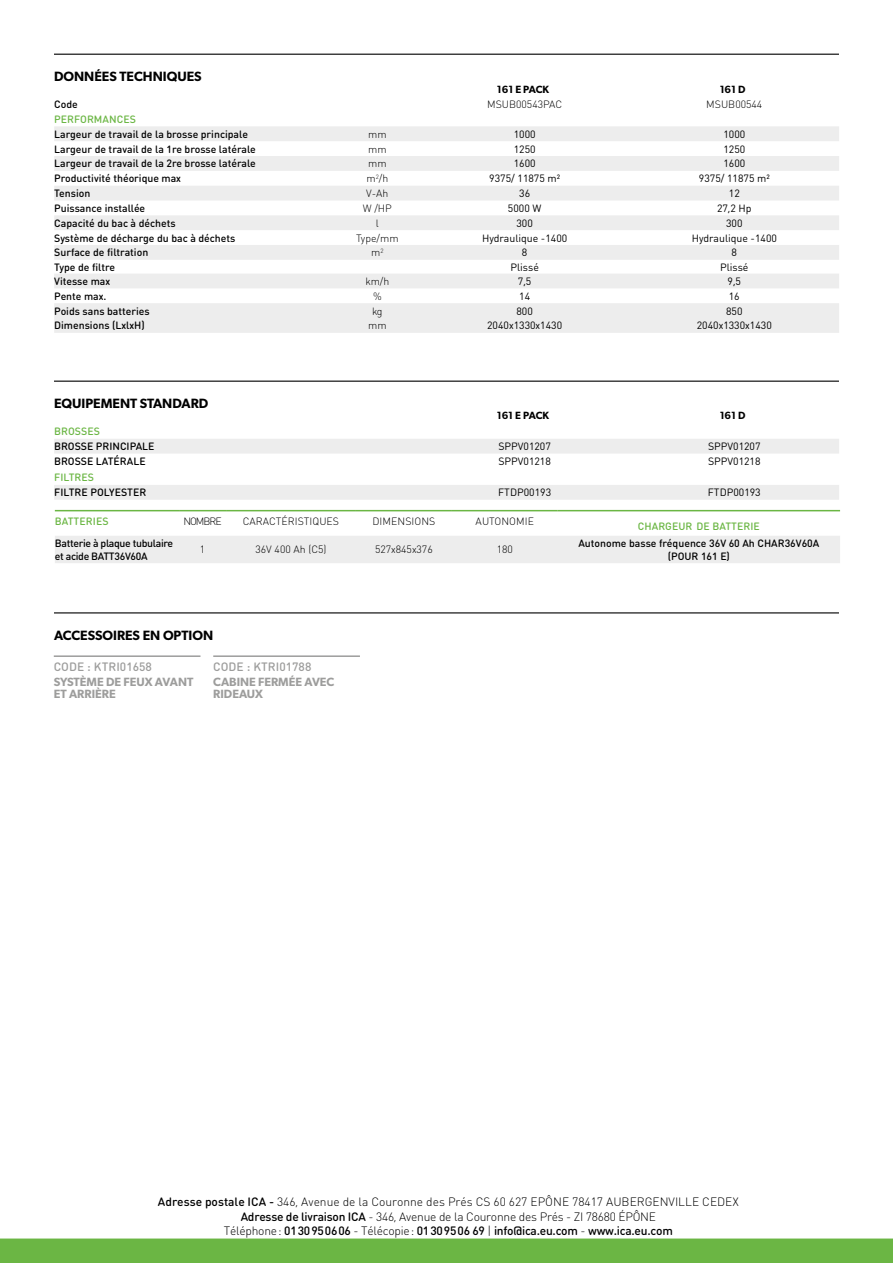
<style>
.page{position:relative;width:893px;height:1263px;background:#fff}
.page>*{position:absolute;margin:0;border:0;box-sizing:border-box;transform-origin:0 0}
.t1{font:600 13.5px "Gibson";color:#000}
.t2{font:300 12px/14.4px "DIN Round Pro";color:#000;text-align:center}
.t3{font:600 12px/12px "Gibson";color:#9d9d9c}
.t4{font:500 12px "DIN Round Pro";letter-spacing:.005em;color:#9d9d9c}
.t5{font:500 10.5px/12.6px "DIN Round Pro";color:#000;text-align:center}
.t6{font:10.5px "DIN Round Pro";color:#000}
.t7{font:300 10.5px "DIN Round Pro";color:#000}
.t8{font:500 10.5px "DIN Round Pro";letter-spacing:.005em;color:#6bb644}
.t9{font:500 10.5px/12.6px "DIN Round Pro";letter-spacing:-.03em;color:#000}
.t10{font:600 10.5px "Gibson";color:#000}
.s1{font-weight:500}
</style>
<div class="page">
<div style="left:0;top:1238px;width:893px;height:25px;background:#6bb644"></div>
<hr style="left:54px;top:54px;width:785px;height:1px;background:#000">
<hr style="left:54px;top:381px;width:785px;height:1px;background:#000">
<svg style="left:54px;top:126px;width:785px;height:207px;fill:#ededed"></svg>
<div style="left:54px;top:439px;width:785px;height:15px;background:#ededed"></div>
<div style="left:54px;top:485px;width:785px;height:15px;background:#ededed"></div>
<hr style="left:54px;top:655px;width:146px;height:2px;background:#9d9d9c">
<hr style="left:213px;top:655px;width:147px;height:2px;background:#9d9d9c">
<hr style="left:54px;top:612px;width:785px;height:1px;background:#000">
<div style="left:55px;top:536px;width:785px;height:27px;background:#ededed"></div>
<hr style="left:55px;top:510px;width:124px;height:1px;background:#6bb644">
<hr style="left:179px;top:510px;width:47px;height:1px;background:#6bb644">
<hr style="left:226px;top:510px;width:130px;height:1px;background:#6bb644">
<hr style="left:356px;top:510px;width:96px;height:1px;background:#6bb644">
<hr style="left:452px;top:510px;width:106px;height:1px;background:#6bb644">
<hr style="left:558px;top:510px;width:282px;height:1px;background:#6bb644">
<p class="t1" style="left:54px;top:68px;width:149px">DONNÉES TECHNIQUES</p>
<p class="t10" style="left:497px;top:83px;width:54px">161 E PACK</p>
<p class="t10" style="left:720px;top:83px;width:27px">161 D</p>
<p class="t5" style="left:54px;top:98px;width:25px">Code</p>
<p class="t7" style="left:487px;top:97px;width:77px">MSUB00543PAC</p>
<p class="t7" style="left:706px;top:97px;width:58px">MSUB00544</p>
<p class="t8" style="left:54px;top:112px;width:83px">PERFORMANCES</p>
<p class="t5" style="left:54px;top:127px;width:195px">Largeur de travail de la brosse principale</p>
<p class="t7" style="left:368px;top:127px;width:20px">mm</p>
<p class="t6" style="left:514px;top:127px;width:23px">1000</p>
<p class="t6" style="left:723px;top:127px;width:23px">1000</p>
<p class="t5" style="left:54px;top:142px;width:203px">Largeur de travail de la 1re brosse latérale</p>
<p class="t7" style="left:368px;top:142px;width:20px">mm</p>
<p class="t6" style="left:514px;top:142px;width:23px">1250</p>
<p class="t6" style="left:723px;top:142px;width:23px">1250</p>
<p class="t5" style="left:54px;top:157px;width:203px">Largeur de travail de la 2re brosse latérale</p>
<p class="t7" style="left:368px;top:157px;width:20px">mm</p>
<p class="t6" style="left:514px;top:157px;width:23px">1600</p>
<p class="t6" style="left:723px;top:157px;width:23px">1600</p>
<p class="t5" style="left:54px;top:172px;width:128px">Productivité théorique max</p>
<p class="t7" style="left:366px;top:172px;width:23px">m<sup>2</sup>/h</p>
<p class="t6" style="left:489px;top:171px;width:72px">9375/ 11875 m²</p>
<p class="t6" style="left:699px;top:171px;width:72px">9375/ 11875 m²</p>
<p class="t5" style="left:54px;top:187px;width:38px">Tension</p>
<p class="t7" style="left:366px;top:186px;width:24px">V-Ah</p>
<p class="t6" style="left:519px;top:186px;width:12px">36</p>
<p class="t6" style="left:729px;top:186px;width:12px">12</p>
<p class="t5" style="left:54px;top:201px;width:93px">Puissance installée</p>
<p class="t7" style="left:363px;top:201px;width:31px">W /HP</p>
<p class="t6" style="left:508px;top:201px;width:35px">5000 W</p>
<p class="t6" style="left:717px;top:201px;width:36px">27,2 Hp</p>
<p class="t5" style="left:54px;top:216px;width:123px">Capacité du bac à déchets</p>
<p class="t7" style="left:376px;top:216px;width:5px">l</p>
<p class="t6" style="left:516px;top:216px;width:18px">300</p>
<p class="t6" style="left:726px;top:216px;width:18px">300</p>
<p class="t5" style="left:54px;top:231px;width:183px">Système de décharge du bac à déchets</p>
<p class="t7" style="left:356px;top:231px;width:44px">Type/mm</p>
<p class="t6" style="left:482px;top:231px;width:87px">Hydraulique -1400</p>
<p class="t6" style="left:692px;top:231px;width:87px">Hydraulique -1400</p>
<p class="t5" style="left:54px;top:246px;width:96px">Surface de filtration</p>
<p class="t7" style="left:371px;top:246px;width:14px">m<sup>2</sup></p>
<p class="t6" style="left:522px;top:246px;width:7px">8</p>
<p class="t6" style="left:732px;top:246px;width:7px">8</p>
<p class="t5" style="left:54px;top:260px;width:62px">Type de filtre</p>
<p class="t6" style="left:510px;top:260px;width:30px">Plissé</p>
<p class="t6" style="left:720px;top:260px;width:30px">Plissé</p>
<p class="t5" style="left:54px;top:274px;width:57px">Vitesse max</p>
<p class="t7" style="left:365px;top:274px;width:26px">km/h</p>
<p class="t6" style="left:518px;top:274px;width:15px">7,5</p>
<p class="t6" style="left:728px;top:274px;width:15px">9,5</p>
<p class="t5" style="left:54px;top:289px;width:54px">Pente max.</p>
<p class="t7" style="left:373px;top:289px;width:10px">%</p>
<p class="t6" style="left:519px;top:289px;width:12px">14</p>
<p class="t6" style="left:729px;top:289px;width:12px">16</p>
<p class="t5" style="left:54px;top:304px;width:97px">Poids sans batteries</p>
<p class="t7" style="left:372px;top:304px;width:12px">kg</p>
<p class="t6" style="left:516px;top:304px;width:18px">800</p>
<p class="t6" style="left:726px;top:304px;width:18px">850</p>
<p class="t5" style="left:54px;top:319px;width:92px">Dimensions (LxlxH)</p>
<p class="t7" style="left:368px;top:319px;width:20px">mm</p>
<p class="t6" style="left:487px;top:319px;width:77px">2040x1330x1430</p>
<p class="t6" style="left:697px;top:319px;width:77px">2040x1330x1430</p>
<p class="t1" style="left:54px;top:395px;width:156px">EQUIPEMENT STANDARD</p>
<p class="t10" style="left:497px;top:409px;width:54px">161 E PACK</p>
<p class="t10" style="left:720px;top:409px;width:27px">161 D</p>
<p class="t8" style="left:54px;top:424px;width:47px">BROSSES</p>
<p class="t5" style="left:54px;top:440px;width:102px">BROSSE PRINCIPALE</p>
<p class="t6" style="left:498px;top:439px;width:54px">SPPV01207</p>
<p class="t6" style="left:708px;top:439px;width:54px">SPPV01207</p>
<p class="t5" style="left:54px;top:454px;width:93px">BROSSE LATÉRALE</p>
<p class="t6" style="left:498px;top:454px;width:54px">SPPV01218</p>
<p class="t6" style="left:708px;top:454px;width:54px">SPPV01218</p>
<p class="t8" style="left:54px;top:470px;width:41px">FILTRES</p>
<p class="t5" style="left:54px;top:486px;width:94px">FILTRE POLYESTER</p>
<p class="t6" style="left:498px;top:486px;width:54px">FTDP00193</p>
<p class="t6" style="left:708px;top:486px;width:54px">FTDP00193</p>
<p class="t8" style="left:55px;top:514px;width:55px">BATTERIES</p>
<p class="t7" style="left:183px;top:514px;width:40px">NOMBRE</p>
<p class="t7" style="left:243px;top:514px;width:98px">CARACTÉRISTIQUES</p>
<p class="t7" style="left:372px;top:514px;width:64px">DIMENSIONS</p>
<p class="t7" style="left:476px;top:514px;width:60px">AUTONOMIE</p>
<p class="t8" style="left:638px;top:519px;width:124px">CHARGEUR DE BATTERIE</p>
<p class="t9" style="left:55px;top:537px;width:120px">Batterie à plaque tubulaire et acide BATT36V60A</p>
<p class="t7" style="left:200px;top:542px;width:7px">1</p>
<p class="t7" style="left:256px;top:543px;width:72px">36V 400 Ah (C5)</p>
<p class="t7" style="left:375px;top:543px;width:59px">527x845x376</p>
<p class="t7" style="left:497px;top:543px;width:18px">180</p>
<p class="t5" style="left:578px;top:537px;width:243px">Autonome basse fréquence 36V 60 Ah CHAR36V60A (POUR 161 E)</p>
<p class="t1" style="left:54px;top:627px;width:161px">ACCESSOIRES EN OPTION</p>
<p class="t4" style="left:54px;top:659px;width:100px">CODE : KTRI01658</p>
<p class="t4" style="left:213px;top:659px;width:100px">CODE : KTRI01788</p>
<p class="t3" style="left:54px;top:675px;width:141px">SYSTÈME DE FEUX AVANT<br>ET ARRIÈRE</p>
<p class="t3" style="left:213px;top:675px;width:123px">CABINE FERMÉE AVEC<br>RIDEAUX</p>
<p class="t2" style="left:158px;top:1194px;width:582px"><span class="s1">Adresse postale ICA -</span> 346, Avenue de la Couronne des Prés CS 60 627 EPÔNE 78417 AUBERGENVILLE CEDEX<br><span class="s1">Adresse de livraison ICA</span> - 346, Avenue de la Couronne des Prés - ZI 78680 ÉPÔNE<br>Téléphone : <span class="s1">01 30 95 06 06</span> - Télécopie : <span class="s1">01 30 95 06 69</span> | <span class="s1">info@ica.eu.com</span> - <span class="s1">www.ica.eu.com</span></p>
</div>
